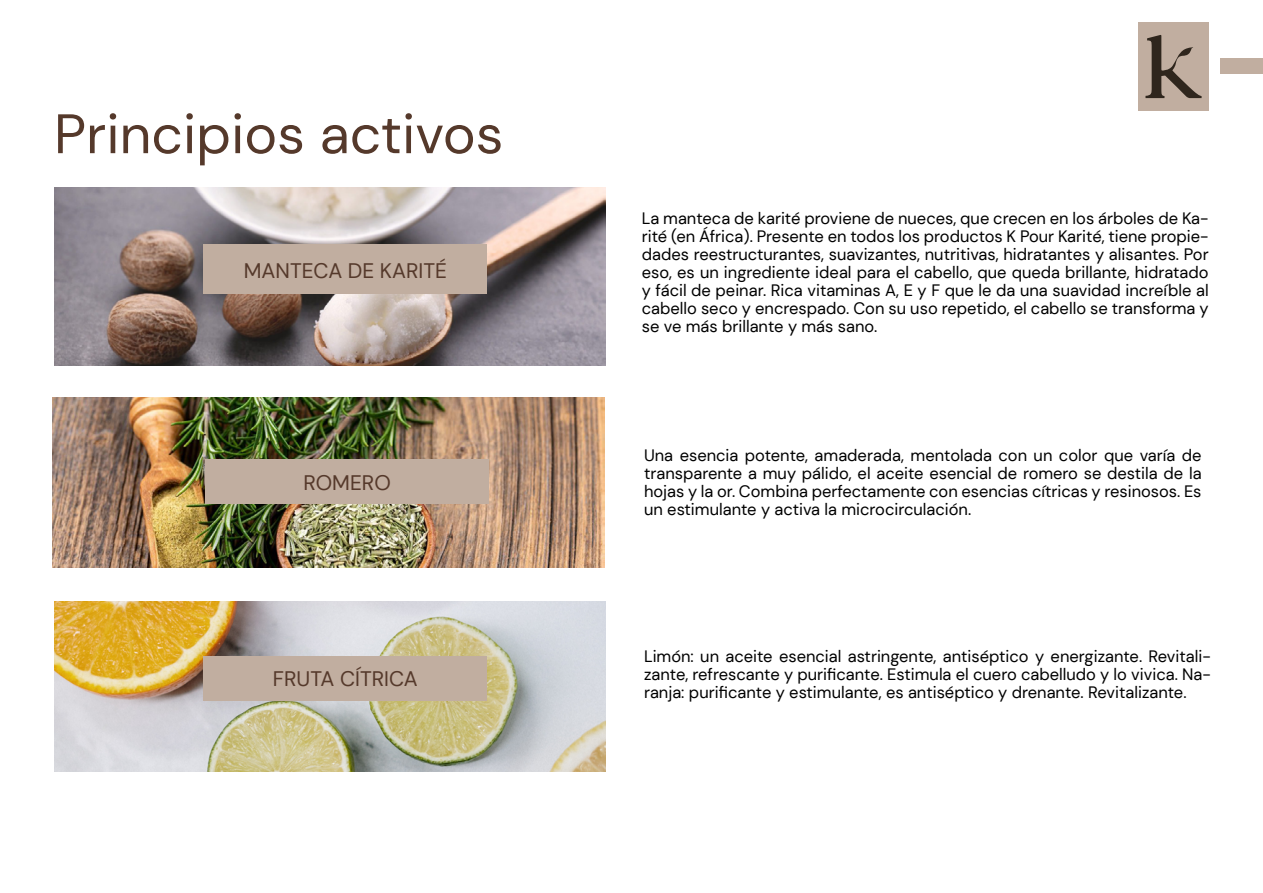
<style>
.page{position:relative;width:1263px;height:893px;background:#fff}
.page>*{position:absolute;margin:0;border:0;box-sizing:border-box;transform-origin:0 0}
.t1{font:55.5px "DM Sans";color:#55392b}
.t2{font:21px "DM Sans";color:#55392b}
.t3{font:16.5px/18px "DM Sans";color:#000;text-align:justify}
</style>
<div class="page">
<div style="left:1220px;top:59px;width:43px;height:15px;background:#c1aea0"></div>
<div style="left:1138px;top:22px;width:71px;height:89px;background:#c1aea0"></div>
<svg style="left:1145px;top:35px;width:56px;height:63px"></svg>
<img style="left:54px;top:601px;width:552px;height:171px">
<img style="left:54px;top:187px;width:552px;height:178px">
<img style="left:53px;top:397px;width:552px;height:170px">
<div style="left:204px;top:244px;width:283px;height:50px;background:#c1aea0"></div>
<div style="left:205px;top:460px;width:284px;height:44px;background:#c1aea0"></div>
<div style="left:204px;top:656px;width:283px;height:44px;background:#c1aea0"></div>
<h1 class="t1" style="left:54px;top:99px;width:451px">Principios activos</h1>
<p class="t2" style="left:244px;top:257px;width:205px">MANTECA DE KARITÉ</p>
<p class="t2" style="left:303px;top:470px;width:89px">ROMERO</p>
<p class="t2" style="left:273px;top:665px;width:146px">FRUTA CÍTRICA</p>
<p class="t3" style="left:642px;top:209px;width:568px">La manteca de karité proviene de nueces, que crecen en los árboles de Ka&shy;rité (en África). Presente en todos los productos K Pour Karité, tiene propie&shy;dades reestructurantes, suavizantes, nutritivas, hidratantes y alisantes. Por eso, es un ingrediente ideal para el cabello, que queda brillante, hidratado y fácil de peinar. Rica vitaminas A, E y F que le da una suavidad increíble al cabello seco y encrespado. Con su uso repetido, el cabello se transforma y se ve más brillante y más sano.</p>
<p class="t3" style="left:644px;top:446px;width:559px">Una esencia potente, amaderada, mentolada con un color que varía de transparente a muy pálido, el aceite esencial de romero se destila de la hojas y la or. Combina perfectamente con esencias cítricas y resinosos. Es un estimulante y activa la microcirculación.</p>
<p class="t3" style="left:644px;top:647px;width:568px">Limón: un aceite esencial astringente, antiséptico y energizante. Revitali&shy;zante, refrescante y purificante. Estimula el cuero cabelludo y lo vivica. Na&shy;ranja: purificante y estimulante, es antiséptico y drenante. Revitalizante.</p>
</div>
